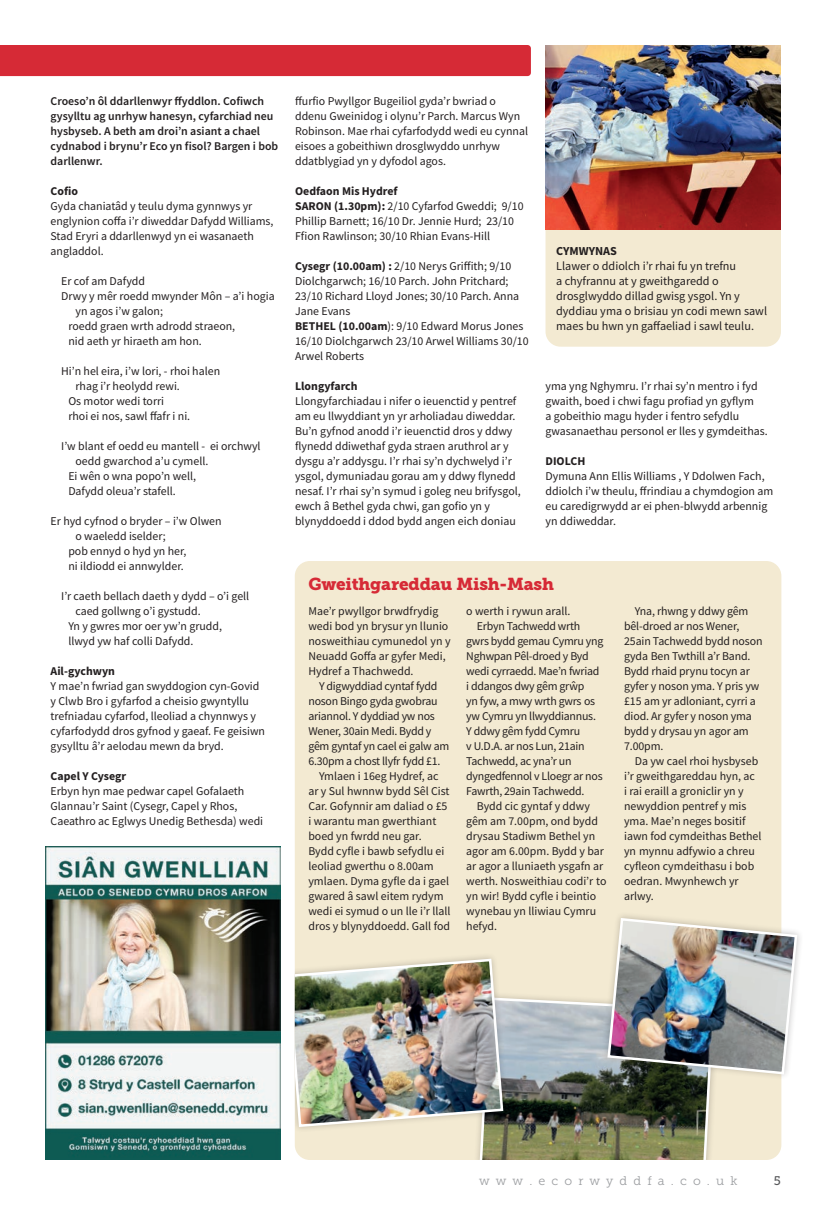
<style>
.page{position:relative;width:826px;height:1205px;background:#fff}
.page>*{position:absolute;margin:0;border:0;box-sizing:border-box;transform-origin:0 0}
.t1{font:17.12px "Museo Slab 900";letter-spacing:-.01em;color:#d62a36}
.t2{font:12.5px "Museo Slab 300";color:#9d9fa2}
.t3{font:12.5px "Museo Slab 500";color:#57585a}
.t4{font:12.25px/15px "Source Sans Pro";color:#231f20}
.t5{font:700 12.25px "Source Sans Pro";color:#231f20}
.t6{font:11.88px/15px "Source Sans Pro";color:#231f20}
.t7{font:11.88px "Source Sans Pro";letter-spacing:-.02em;color:#231f20}
.t8{font:600 11.88px/15px "Source Sans Pro";color:#231f20}
.t9{font:700 11.88px "Source Sans Pro";color:#231f20}
.s1{font-weight:700}
</style>
<div class="page">
<div style="left:295px;top:561px;width:486px;height:599px;background:#f3ead2;border-radius:15px"></div>
<div style="left:545px;top:116px;width:236px;height:231px;background:#f3ead2;border-radius:15px"></div>
<div style="left:0;top:45px;width:531px;height:31px;background:#d62a36"></div>
<img style="left:545px;top:45px;width:236px;height:185px">
<div style="left:601px;top:911px;width:202px;height:170px;background:#231f20;opacity:.25"></div>
<img style="left:295px;top:916px;width:503px;height:244px">
<img style="left:45px;top:846px;width:235px;height:314px">
<p class="t8" style="left:51px;top:93px;width:229px">Croeso’n ôl ddarllenwyr ffyddlon. Cofiwch gysylltu ag unrhyw hanesyn, cyfarchiad neu hysbyseb. A beth am droi’n asiant a chael cydnabod i brynu’r Eco yn fisol? Bargen i bob darllenwr.</p>
<p class="t9" style="left:51px;top:183px;width:29px">Cofio</p>
<p class="t6" style="left:51px;top:198px;width:224px">Gyda chaniatâd y teulu dyma gynnwys yr englynion coffa i’r diweddar Dafydd Williams, Stad Eryri a ddarllenwyd yn ei wasanaeth angladdol.</p>
<p class="t6" style="left:61px;top:273px;width:85px">Er cof am Dafydd</p>
<p class="t6" style="left:61px;top:288px;width:215px">Drwy y mêr roedd mwynder Môn – a’i hogia</p>
<p class="t6" style="left:75px;top:303px;width:89px">yn agos i’w galon;</p>
<p class="t6" style="left:68px;top:318px;width:168px">roedd graen wrth adrodd straeon,</p>
<p class="t6" style="left:68px;top:333px;width:135px">nid aeth yr hiraeth am hon.</p>
<p class="t6" style="left:61px;top:363px;width:160px">Hi’n hel eira, i’w lori, - rhoi halen</p>
<p class="t6" style="left:75px;top:378px;width:106px">rhag i’r heolydd rewi.</p>
<p class="t6" style="left:68px;top:393px;width:97px">Os motor wedi torri</p>
<p class="t6" style="left:68px;top:408px;width:123px">rhoi ei nos, sawl ffafr i ni.</p>
<p class="t6" style="left:61px;top:438px;width:201px">I’w blant ef oedd eu mantell - ei orchwyl</p>
<p class="t6" style="left:75px;top:453px;width:134px">oedd gwarchod a’u cymell.</p>
<p class="t6" style="left:68px;top:468px;width:129px">Ei wên o wna popo’n well,</p>
<p class="t6" style="left:68px;top:483px;width:109px">Dafydd oleua’r stafell.</p>
<p class="t6" style="left:51px;top:513px;width:172px">Er hyd cyfnod o bryder – i’w Olwen</p>
<p class="t6" style="left:75px;top:528px;width:92px">o waeledd iselder;</p>
<p class="t6" style="left:68px;top:543px;width:120px">pob ennyd o hyd yn her,</p>
<p class="t6" style="left:68px;top:558px;width:117px">ni ildiodd ei annwylder.</p>
<p class="t6" style="left:61px;top:588px;width:190px">I’r caeth bellach daeth y dydd – o’i gell</p>
<p class="t6" style="left:75px;top:603px;width:127px">caed gollwng o’i gystudd.</p>
<p class="t6" style="left:68px;top:618px;width:155px">Yn y gwres mor oer yw’n grudd,</p>
<p class="t6" style="left:68px;top:633px;width:127px">llwyd yw haf colli Dafydd.</p>
<p class="t9" style="left:51px;top:663px;width:66px">Ail-gychwyn</p>
<p class="t6" style="left:51px;top:678px;width:216px">Y mae’n fwriad gan swyddogion cyn-Govid y Clwb Bro i gyfarfod a cheisio gwyntyllu trefniadau cyfarfod, lleoliad a chynnwys y cyfarfodydd dros gyfnod y gaeaf. Fe geisiwn gysylltu â’r aelodau mewn da bryd.</p>
<p class="t9" style="left:51px;top:768px;width:77px">Capel Y Cysegr</p>
<p class="t6" style="left:51px;top:783px;width:214px">Erbyn hyn mae pedwar capel Gofalaeth<br>Glannau’r Saint (Cysegr, Capel y Rhos,<br>Caeathro ac Eglwys Unedig Bethesda) wedi</p>
<p class="t6" style="left:295px;top:93px;width:234px">ffurfio Pwyllgor Bugeiliol gyda’r bwriad o ddenu Gweinidog i olynu’r Parch. Marcus Wyn Robinson. Mae rhai cyfarfodydd wedi eu cynnal eisoes a gobeithiwn drosglwyddo unrhyw ddatblygiad yn y dyfodol agos.</p>
<p class="t6" style="left:295px;top:183px;width:230px"><span class="s1">Oedfaon Mis Hydref<br>SARON (1.30pm):</span> 2/10 Cyfarfod Gweddi; 9/10<br>Phillip Barnett; 16/10 Dr. Jennie Hurd; 23/10<br>Ffion Rawlinson; 30/10 Rhian Evans-Hill</p>
<p class="t6" style="left:295px;top:258px;width:235px"><span class="s1">Cysegr (10.00am) :</span> 2/10 Nerys Griffith; 9/10<br>Diolchgarwch; 16/10 Parch. John Pritchard; 23/10 Richard Lloyd Jones; 30/10 Parch. Anna Jane Evans<br><span class="s1">BETHEL (10.00am</span>): 9/10 Edward Morus Jones 16/10 Diolchgarwch 23/10 Arwel Williams 30/10<br>Arwel Roberts</p>
<p class="t9" style="left:295px;top:378px;width:64px">Llongyfarch</p>
<p class="t6" style="left:295px;top:393px;width:227px">Llongyfarchiadau i nifer o ieuenctid y pentref am eu llwyddiant yn yr arholiadau diweddar.<br>Bu’n gyfnod anodd i’r ieuenctid dros y ddwy flynedd ddiwethaf gyda straen aruthrol ar y dysgu a’r addysgu. I’r rhai sy’n dychwelyd i’r ysgol, dymuniadau gorau am y ddwy flynedd nesaf. I’r rhai sy’n symud i goleg neu brifysgol, ewch â Bethel gyda chwi, gan gofio yn y blynyddoedd i ddod bydd angen eich doniau</p>
<p class="t5" style="left:556px;top:243px;width:62px">CYMWYNAS</p>
<p class="t4" style="left:556px;top:258px;width:212px">Llawer o ddiolch i’r rhai fu yn trefnu<br>a chyfrannu at y gweithgaredd o drosglwyddo dillad gwisg ysgol. Yn y dyddiau yma o brisiau yn codi mewn sawl maes bu hwn yn gaffaeliad i sawl teulu.</p>
<p class="t6" style="left:545px;top:378px;width:224px">yma yng Nghymru. I’r rhai sy’n mentro i fyd gwaith, boed i chwi fagu profiad yn gyflym<br>a gobeithio magu hyder i fentro sefydlu gwasanaethau personol er lles y gymdeithas.</p>
<p class="t9" style="left:545px;top:453px;width:41px">DIOLCH</p>
<p class="t6" style="left:545px;top:468px;width:229px">Dymuna Ann Ellis Williams , Y Ddolwen Fach, ddiolch i’w theulu, ffrindiau a chymdogion am eu caredigrwydd ar ei phen-blwydd arbennig yn ddiweddar.</p>
<h1 class="t1" style="left:308px;top:573px;width:247px">Gweithgareddau Mish-Mash</h1>
<p class="t6" style="left:308px;top:603px;width:144px">Mae’r pwyllgor brwdfrydig wedi bod yn brysur yn llunio nosweithiau cymunedol yn y<br>Neuadd Goffa ar gyfer Medi,<br>Hydref a Thachwedd.</p>
<p class="t7" style="left:319px;top:678px;width:120px">Y digwyddiad cyntaf fydd</p>
<p class="t7" style="left:308px;top:693px;width:131px">noson Bingo gyda gwobrau</p>
<p class="t7" style="left:308px;top:708px;width:128px">ariannol. Y dyddiad yw nos</p>
<p class="t7" style="left:308px;top:723px;width:125px">Wener, 30ain Medi. Bydd y</p>
<p class="t7" style="left:308px;top:738px;width:142px">gêm gyntaf yn cael ei galw am</p>
<p class="t7" style="left:308px;top:753px;width:134px">6.30pm a chost llyfr fydd £1.</p>
<p class="t6" style="left:319px;top:768px;width:121px">Ymlaen i 16eg Hydref, ac</p>
<p class="t6" style="left:308px;top:783px;width:143px">ar y Sul hwnnw bydd Sêl Cist</p>
<p class="t6" style="left:308px;top:798px;width:141px">Car. Gofynnir am daliad o £5</p>
<p class="t6" style="left:308px;top:813px;width:129px">i warantu man gwerthiant</p>
<p class="t6" style="left:308px;top:828px;width:115px">boed yn fwrdd neu gar.</p>
<p class="t6" style="left:308px;top:843px;width:137px">Bydd cyfle i bawb sefydlu ei</p>
<p class="t6" style="left:308px;top:858px;width:127px">leoliad gwerthu o 8.00am</p>
<p class="t6" style="left:308px;top:873px;width:142px">ymlaen. Dyma gyfle da i gael</p>
<p class="t6" style="left:308px;top:888px;width:137px">gwared â sawl eitem rydym</p>
<p class="t6" style="left:308px;top:903px;width:144px">wedi ei symud o un lle i’r llall</p>
<p class="t6" style="left:308px;top:918px;width:143px">dros y blynyddoedd. Gall fod</p>
<p class="t6" style="left:466px;top:603px;width:106px">o werth i rywun arall.</p>
<p class="t7" style="left:477px;top:618px;width:105px">Erbyn Tachwedd wrth</p>
<p class="t7" style="left:466px;top:633px;width:139px">gwrs bydd gemau Cymru yng</p>
<p class="t7" style="left:466px;top:648px;width:124px">Nghwpan Pêl-droed y Byd</p>
<p class="t7" style="left:466px;top:663px;width:135px">wedi cyrraedd. Mae’n fwriad</p>
<p class="t7" style="left:466px;top:678px;width:119px">i ddangos dwy gêm grŵp</p>
<p class="t7" style="left:466px;top:693px;width:130px">yn fyw, a mwy wrth gwrs os</p>
<p class="t7" style="left:466px;top:708px;width:131px">yw Cymru yn llwyddiannus.</p>
<p class="t7" style="left:466px;top:723px;width:115px">Y ddwy gêm fydd Cymru</p>
<p class="t7" style="left:466px;top:738px;width:120px">v U.D.A. ar nos Lun, 21ain</p>
<p class="t7" style="left:466px;top:753px;width:107px">Tachwedd, ac yna’r un</p>
<p class="t7" style="left:466px;top:768px;width:138px">dyngedfennol v Lloegr ar nos</p>
<p class="t7" style="left:466px;top:783px;width:120px">Fawrth, 29ain Tachwedd.</p>
<p class="t6" style="left:477px;top:798px;width:114px">Bydd cic gyntaf y ddwy</p>
<p class="t6" style="left:466px;top:813px;width:133px">gêm am 7.00pm, ond bydd</p>
<p class="t6" style="left:466px;top:828px;width:130px">drysau Stadiwm Bethel yn</p>
<p class="t6" style="left:466px;top:843px;width:139px">agor am 6.00pm. Bydd y bar</p>
<p class="t6" style="left:466px;top:858px;width:138px">ar agor a lluniaeth ysgafn ar</p>
<p class="t6" style="left:466px;top:873px;width:142px">werth. Nosweithiau codi’r to</p>
<p class="t6" style="left:466px;top:888px;width:131px">yn wir! Bydd cyfle i beintio</p>
<p class="t6" style="left:466px;top:903px;width:131px">wynebau yn lliwiau Cymru</p>
<p class="t6" style="left:466px;top:918px;width:32px">hefyd.</p>
<p class="t6" style="left:624px;top:603px;width:140px;text-indent:11px">Yna, rhwng y ddwy gêm bêl-droed ar nos Wener,<br>25ain Tachwedd bydd noson gyda Ben Twthill a’r Band.<br>Bydd rhaid prynu tocyn ar gyfer y noson yma. Y pris yw £15 am yr adloniant, cyrri a diod. Ar gyfer y noson yma bydd y drysau yn agor am<br>7.00pm.</p>
<p class="t6" style="left:624px;top:753px;width:139px;text-indent:11px">Da yw cael rhoi hysbyseb i’r gweithgareddau hyn, ac<br>i rai eraill a groniclir yn y newyddion pentref y mis yma. Mae’n neges bositif iawn fod cymdeithas Bethel yn mynnu adfywio a chreu cyfleon cymdeithasu i bob oedran. Mwynhewch yr arlwy.</p>
<p class="t2" style="left:479px;top:1174px;width:260px">w w w . e c o r w y d d f a . c o . u k</p>
<p class="t3" style="left:774px;top:1174px;width:9px">5</p>
</div>
